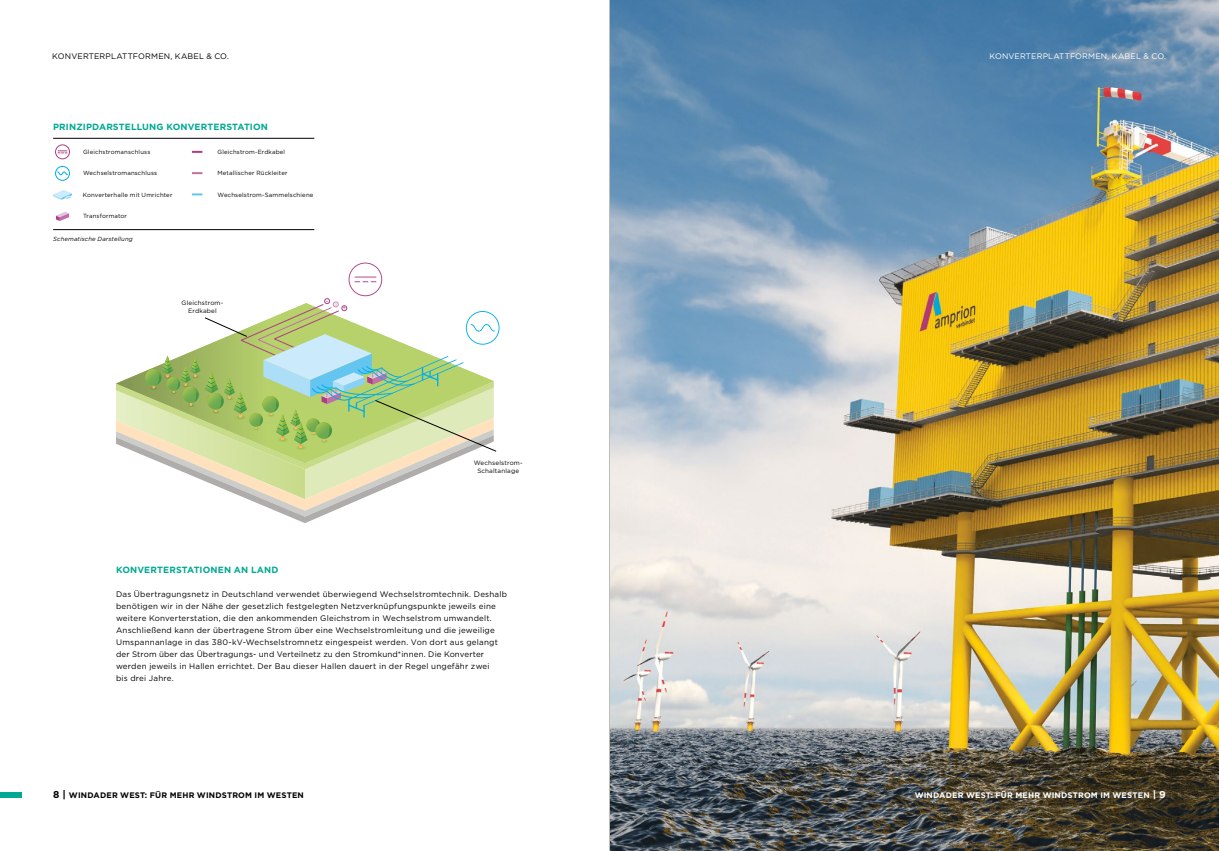
<style>
.page{position:relative;width:1219px;height:851px;background:#fff}
.page>*{position:absolute;margin:0;border:0;box-sizing:border-box;transform-origin:0 0}
.t1{font:700 9px "Gotham";letter-spacing:.015em;color:#00a993}
.t2{font:8px/12px "Gotham";letter-spacing:.025em;color:#000}
.t3{font:700 8px "Gotham";letter-spacing:.025em;color:#000}
.t4{font:700 8px "Gotham";letter-spacing:.025em;color:#fff}
.t5{font:8px "Gotham";letter-spacing:.02em;color:#fff}
.t6{font:6.3px/8.2px "Gotham";letter-spacing:.025em;color:#000;text-align:center}
.t7{font:6.1px "Gotham";letter-spacing:.025em;color:#000}
.t8{font:6px "Gotham";letter-spacing:.025em;color:#000}
.t9{font:italic 6px "Gotham";letter-spacing:.02em;color:#000}
.t10{font:6px "Sansa Pro";color:#ae3d86;scale:1.35 1}
.t11{font:6px "Sansa Pro";color:#ae3d86}
.s1{font-size:10px}
</style>
<div class="page">
<img style="left:610px;top:0;width:609px;height:850px">
<hr style="left:53px;top:229px;width:261px;height:1px;background:#000">
<hr style="left:53px;top:138px;width:261px;height:1px;background:#000">
<svg style="left:192px;top:151px;width:10px;height:2px"></svg>
<svg style="left:192px;top:172px;width:10px;height:2px"></svg>
<svg style="left:192px;top:193px;width:10px;height:2px"></svg>
<svg style="left:55px;top:144px;width:15px;height:15px"></svg>
<svg style="left:55px;top:166px;width:15px;height:15px"></svg>
<svg style="left:53px;top:190px;width:19px;height:10px"></svg>
<svg style="left:56px;top:212px;width:13px;height:9px"></svg>
<svg style="left:116px;top:262px;width:383px;height:261px"></svg>
<div style="left:0;top:792px;width:21px;height:5px;background:#00a993"></div>
<hr style="left:609px;top:0;width:1px;height:850px;background:#bebdbc">
<p class="t2" style="left:52px;top:50px;width:178px">KONVERTERPLATTFORMEN, KABEL &amp; CO.</p>
<p class="t1" style="left:53px;top:121px;width:216px">PRINZIPDARSTELLUNG KONVERTERSTATION</p>
<p class="t8" style="left:83px;top:147px;width:69px">Gleichstromanschluss</p>
<p class="t8" style="left:83px;top:169px;width:76px">Wechselstromanschluss</p>
<p class="t8" style="left:83px;top:191px;width:91px">Konverterhalle mit Umrichter</p>
<p class="t8" style="left:83px;top:212px;width:46px">Transformator</p>
<p class="t9" style="left:53px;top:235px;width:81px">Schematische Darstellung</p>
<p class="t8" style="left:217px;top:148px;width:69px">Gleichstrom-Erdkabel</p>
<p class="t8" style="left:217px;top:169px;width:72px">Metallischer Rückleiter</p>
<p class="t7" style="left:217px;top:190px;width:98px">Wechselstrom-Sammelschiene</p>
<p class="t6" style="left:181px;top:299px;width:43px;line-height:7.6px">Gleichstrom-<br>Erdkabel</p>
<p class="t10" style="left:326px;top:296px;width:4px">-</p>
<p class="t11" style="left:342px;top:304px;width:5px">+</p>
<p class="t6" style="left:474px;top:458px;width:51px">Wechselstrom-<br>Schaltanlage</p>
<p class="t1" style="left:116px;top:563px;width:164px">KONVERTERSTATIONEN AN LAND</p>
<p class="t2" style="left:116px;top:588px;width:392px">Das Übertragungsnetz in Deutschland verwendet überwiegend Wechselstromtechnik. Deshalb benötigen wir in der Nähe der gesetzlich festgelegten Netzverknüpfungspunkte jeweils eine weitere Konverterstation, die den ankommenden Gleichstrom in Wechselstrom umwandelt.<br>Anschließend kann der übertragene Strom über eine Wechselstromleitung und die jeweilige Umspannanlage in das 380-kV-Wechselstromnetz eingespeist werden. Von dort aus gelangt der Strom über das Übertragungs- und Verteilnetz zu den Stromkund*innen. Die Konverter werden jeweils in Hallen errichtet. Der Bau dieser Hallen dauert in der Regel ungefähr zwei<br>bis drei Jahre.</p>
<p class="t5" style="left:989px;top:51px;width:178px">KONVERTERPLATTFORMEN, KABEL &amp; CO.</p>
<p class="t3" style="left:53px;top:789px;width:252px"><span class="s1">8 |</span> WINDADER WEST: FÜR MEHR WINDSTROM IM WESTEN</p>
<p class="t4" style="left:915px;top:789px;width:253px">WINDADER WEST: FÜR MEHR WINDSTROM IM WESTEN <span class="s1">| 9</span></p>
</div>
